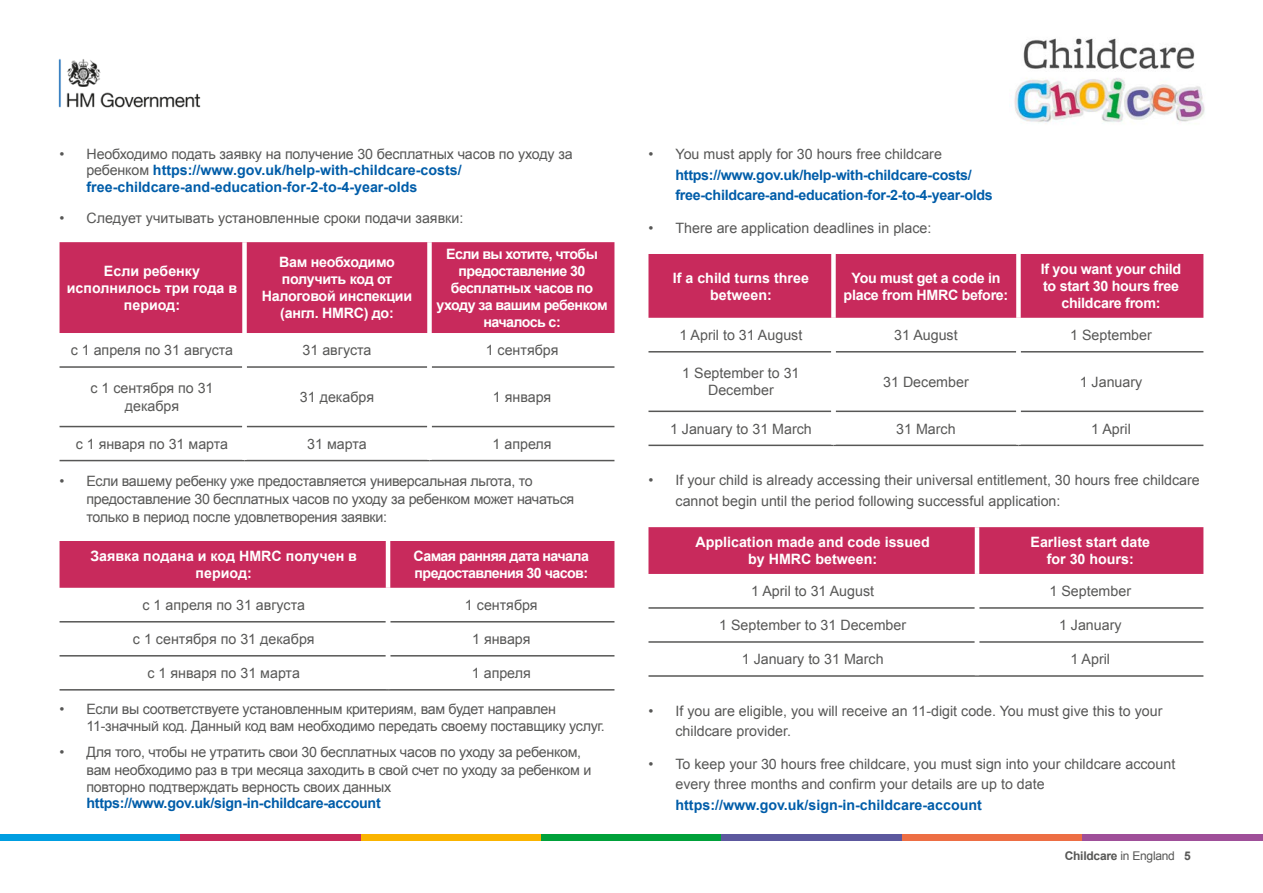
<style>
.page{position:relative;width:1263px;height:893px;background:#fff}
.page>*{position:absolute;margin:0;border:0;box-sizing:border-box;transform-origin:0 0}
.t1{font:14.25px/20.4px "Arial";color:#575756}
.t2{font:14.25px/17.4px "Arial";letter-spacing:-.02em;color:#575756}
.t3{font:700 14.25px/16.2px "Arial";letter-spacing:-.01em;color:#005da9}
.t4{font:700 14.25px/17.1px "Arial";color:#fff;text-align:center}
.t5{font:700 14.25px/17.1px "Arial";letter-spacing:-.02em;color:#fff;text-align:center}
.t6{font:700 14.25px/17.1px "Arial";letter-spacing:-.04em;color:#fff;text-align:center}
.t7{font:700 12px "Arial";letter-spacing:-.02em;color:#575756}
.s1{font-weight:400;color:#575756}
.s2{font-weight:400}
</style>
<div class="page">
<div style="left:0;top:834px;width:180px;height:7px;background:#009ee1"></div>
<div style="left:180px;top:834px;width:181px;height:7px;background:#c82a5c"></div>
<div style="left:361px;top:834px;width:180px;height:7px;background:#fab400"></div>
<div style="left:541px;top:834px;width:181px;height:7px;background:#00a13a"></div>
<div style="left:722px;top:834px;width:180px;height:7px;background:#5c589e"></div>
<div style="left:902px;top:834px;width:180px;height:7px;background:#ed6e44"></div>
<div style="left:1082px;top:834px;width:181px;height:7px;background:#9f4f99"></div>
<img style="left:1014px;top:38px;width:191px;height:86px">
<img style="left:58px;top:59px;width:143px;height:49px">
<div style="left:648px;top:254px;width:555px;height:64px;background:#c82a5c"></div>
<hr style="left:648px;top:351px;width:183px;height:2px;background:#575756">
<hr style="left:836px;top:351px;width:180px;height:2px;background:#575756">
<hr style="left:1021px;top:351px;width:182px;height:2px;background:#575756">
<hr style="left:648px;top:411px;width:183px;height:1px;background:#575756">
<hr style="left:836px;top:411px;width:180px;height:1px;background:#575756">
<hr style="left:1021px;top:411px;width:182px;height:1px;background:#575756">
<hr style="left:648px;top:445px;width:185px;height:1px;background:#575756">
<hr style="left:833px;top:445px;width:185px;height:1px;background:#575756">
<hr style="left:1018px;top:445px;width:185px;height:1px;background:#575756">
<div style="left:831px;top:254px;width:5px;height:64px;background:#fff"></div>
<div style="left:1016px;top:254px;width:5px;height:64px;background:#fff"></div>
<div style="left:648px;top:527px;width:555px;height:47px;background:#c82a5c"></div>
<hr style="left:648px;top:607px;width:327px;height:2px;background:#575756">
<hr style="left:979px;top:607px;width:224px;height:2px;background:#575756">
<hr style="left:648px;top:641px;width:327px;height:2px;background:#575756">
<hr style="left:979px;top:641px;width:224px;height:2px;background:#575756">
<hr style="left:648px;top:675px;width:329px;height:2px;background:#575756">
<hr style="left:977px;top:675px;width:226px;height:2px;background:#575756">
<hr style="left:975px;top:527px;width:4px;height:47px;background:#fff">
<div style="left:60px;top:242px;width:554px;height:91px;background:#c82a5c"></div>
<hr style="left:60px;top:366px;width:182px;height:2px;background:#575756">
<hr style="left:247px;top:366px;width:180px;height:2px;background:#575756">
<hr style="left:432px;top:366px;width:182px;height:2px;background:#575756">
<hr style="left:60px;top:426px;width:182px;height:1px;background:#575756">
<hr style="left:247px;top:426px;width:180px;height:1px;background:#575756">
<hr style="left:432px;top:426px;width:182px;height:1px;background:#575756">
<hr style="left:60px;top:460px;width:184px;height:1px;background:#575756">
<hr style="left:244px;top:460px;width:185px;height:1px;background:#575756">
<hr style="left:429px;top:460px;width:185px;height:1px;background:#575756">
<div style="left:242px;top:242px;width:5px;height:91px;background:#fff"></div>
<div style="left:427px;top:242px;width:5px;height:91px;background:#fff"></div>
<div style="left:60px;top:541px;width:554px;height:47px;background:#c82a5c"></div>
<hr style="left:60px;top:621px;width:326px;height:1px;background:#575756">
<hr style="left:390px;top:621px;width:224px;height:1px;background:#575756">
<hr style="left:60px;top:655px;width:326px;height:2px;background:#575756">
<hr style="left:390px;top:655px;width:224px;height:2px;background:#575756">
<hr style="left:60px;top:689px;width:328px;height:2px;background:#575756">
<hr style="left:388px;top:689px;width:226px;height:2px;background:#575756">
<hr style="left:386px;top:541px;width:4px;height:47px;background:#fff">
<p class="t3" style="left:87px;top:147px;width:488px;text-indent:-27px"><span class="s1">• Необходимо подать заявку на получение 30 бесплатных часов по уходу за ребенком</span> https://www.gov.uk/help-with-childcare-costs/ free-childcare-and-education-for-2-to-4-year-olds</p>
<p class="t1" style="left:60px;top:207px;width:405px">• Следует учитывать установленные сроки подачи заявки:</p>
<p class="t4" style="left:67px;top:263px;width:172px">Если ребенку исполнилось три года в период:</p>
<p class="t5" style="left:262px;top:254px;width:152px">Вам необходимо получить код от<br>Налоговой инспекции (англ. HMRC) до:</p>
<p class="t6" style="left:437px;top:245px;width:172px">Если вы хотите, чтобы предоставление 30 бесплатных часов по уходу за вашим ребенком началось с:</p>
<p class="t1" style="left:71px;top:340px;width:164px">с 1 апреля по 31 августа</p>
<p class="t1" style="left:303px;top:340px;width:70px">31 августа</p>
<p class="t1" style="left:486px;top:340px;width:74px">1 сентября</p>
<p class="t1" style="left:90px;top:380px;width:125px;line-height:17.1px;text-align:center">с 1 сентября по 31 декабря</p>
<p class="t1" style="left:300px;top:387px;width:76px">31 декабря</p>
<p class="t1" style="left:493px;top:387px;width:60px">1 января</p>
<p class="t1" style="left:76px;top:434px;width:154px">с 1 января по 31 марта</p>
<p class="t1" style="left:307px;top:434px;width:61px">31 марта</p>
<p class="t1" style="left:493px;top:434px;width:60px">1 апреля</p>
<p class="t2" style="left:87px;top:472px;width:489px;line-height:18px;text-indent:-27px">• Если вашему ребенку уже предоставляется универсальная льгота, то предоставление 30 бесплатных часов по уходу за ребенком может начаться только в период после удовлетворения заявки:</p>
<p class="t4" style="left:90px;top:548px;width:268px">Заявка подана и код HMRC получен в период:</p>
<p class="t6" style="left:414px;top:548px;width:177px;text-align:left">Самая ранняя дата начала предоставления 30 часов:</p>
<p class="t1" style="left:142px;top:595px;width:164px">с 1 апреля по 31 августа</p>
<p class="t1" style="left:465px;top:595px;width:74px">1 сентября</p>
<p class="t1" style="left:133px;top:629px;width:183px">с 1 сентября по 31 декабря</p>
<p class="t1" style="left:472px;top:629px;width:60px">1 января</p>
<p class="t1" style="left:148px;top:663px;width:154px">с 1 января по 31 марта</p>
<p class="t1" style="left:472px;top:663px;width:60px">1 апреля</p>
<p class="t2" style="left:87px;top:700px;width:520px;text-indent:-27px">• Если вы соответствуете установленным критериям, вам будет направлен<br>11-значный код. Данный код вам необходимо передать своему поставщику услуг.</p>
<p class="t2" style="left:87px;top:744px;width:506px;text-indent:-27px">• Для того, чтобы не утратить свои 30 бесплатных часов по уходу за ребенком, вам необходимо раз в три месяца заходить в свой счет по уходу за ребенком и повторно подтверждать верность своих данных</p>
<p class="t3" style="left:87px;top:796px;width:296px">https://www.gov.uk/sign-in-childcare-account</p>
<p class="t1" style="left:648px;top:144px;width:295px">• You must apply for 30 hours free childcare</p>
<p class="t3" style="left:675px;top:165px;width:319px;line-height:20.4px">https://www.gov.uk/help-with-childcare-costs/ free-childcare-and-education-for-2-to-4-year-olds</p>
<p class="t1" style="left:648px;top:218px;width:284px">• There are application deadlines in place:</p>
<p class="t4" style="left:673px;top:269px;width:138px">If a child turns three between:</p>
<p class="t5" style="left:843px;top:269px;width:166px">You must get a code in place from HMRC before:</p>
<p class="t5" style="left:1041px;top:261px;width:142px">If you want your child to start 30 hours free childcare from:</p>
<p class="t1" style="left:679px;top:325px;width:124px">1 April to 31 August</p>
<p class="t1" style="left:894px;top:325px;width:65px">31 August</p>
<p class="t1" style="left:1070px;top:325px;width:83px">1 September</p>
<p class="t1" style="left:682px;top:365px;width:119px;line-height:17.1px;text-align:center">1 September to 31<br>December</p>
<p class="t1" style="left:883px;top:372px;width:87px">31 December</p>
<p class="t1" style="left:1080px;top:372px;width:64px">1 January</p>
<p class="t1" style="left:670px;top:418px;width:143px">1 January to 31 March</p>
<p class="t1" style="left:896px;top:418px;width:61px">31 March</p>
<p class="t1" style="left:1091px;top:418px;width:41px">1 April</p>
<p class="t1" style="left:675px;top:470px;width:526px;text-indent:-27px">• If your child is already accessing their universal entitlement, 30 hours free childcare cannot begin until the period following successful application:</p>
<p class="t4" style="left:695px;top:534px;width:236px">Application made and code issued by HMRC between:</p>
<p class="t4" style="left:1030px;top:534px;width:121px">Earliest start date for 30 hours:</p>
<p class="t1" style="left:751px;top:581px;width:124px">1 April to 31 August</p>
<p class="t1" style="left:1049px;top:581px;width:83px">1 September</p>
<p class="t1" style="left:719px;top:615px;width:188px">1 September to 31 December</p>
<p class="t1" style="left:1059px;top:615px;width:64px">1 January</p>
<p class="t1" style="left:742px;top:649px;width:143px">1 January to 31 March</p>
<p class="t1" style="left:1070px;top:649px;width:41px">1 April</p>
<p class="t1" style="left:675px;top:701px;width:488px;text-indent:-27px">• If you are eligible, you will receive an 11-digit code. You must give this to your childcare provider.</p>
<p class="t1" style="left:675px;top:754px;width:501px;text-indent:-27px">• To keep your 30 hours free childcare, you must sign into your childcare account every three months and confirm your details are up to date</p>
<p class="t3" style="left:675px;top:797px;width:308px">https://www.gov.uk/sign-in-childcare-account</p>
<p class="t7" style="left:1065px;top:848px;width:127px">Childcare <span class="s2">in England</span> 5</p>
</div>
